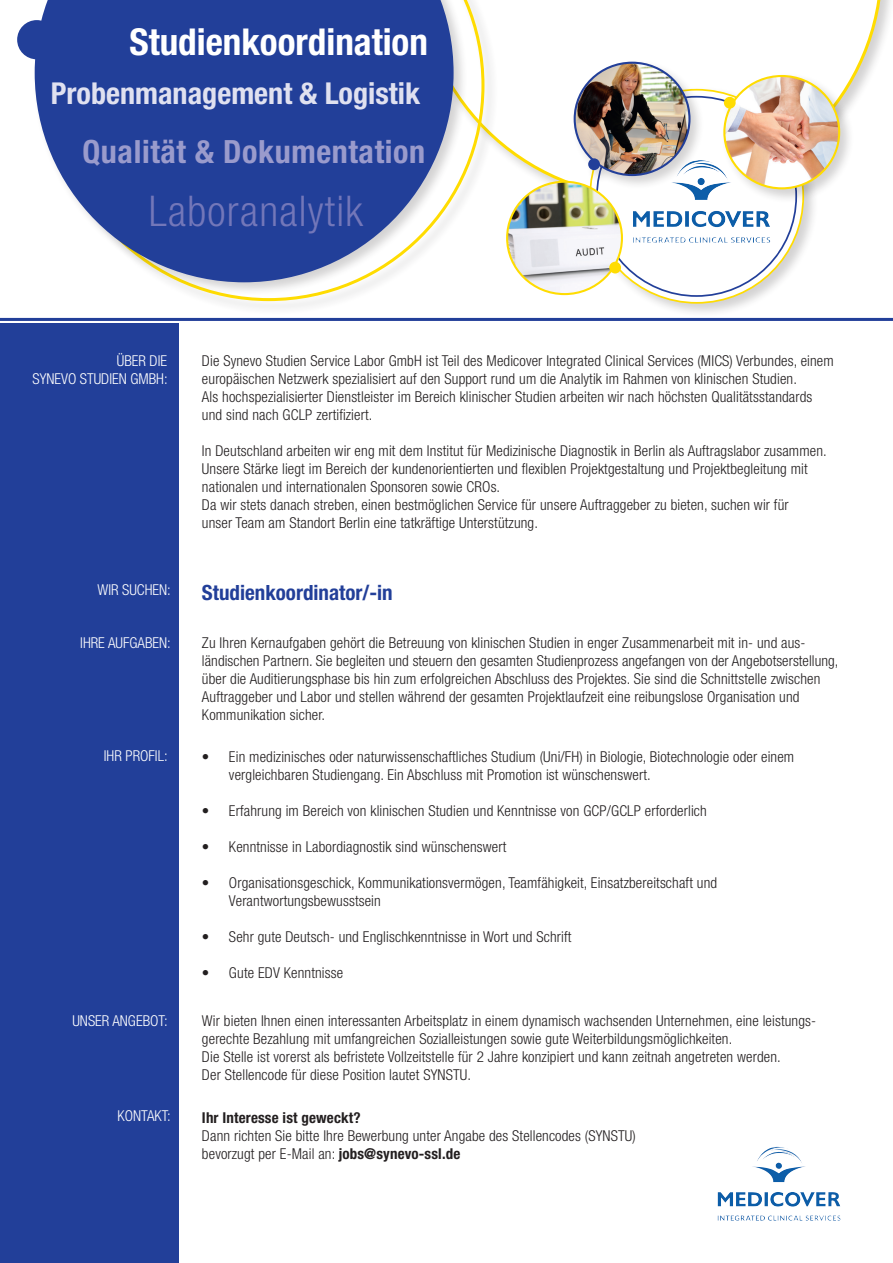
<style>
.page{position:relative;width:893px;height:1263px;background:#fff}
.page>*{position:absolute;margin:0;border:0;box-sizing:border-box;transform-origin:0 0}
.t1{font:300 condensed 42.45px "Helvetica Neue LT Std";letter-spacing:.03em;color:#7377b9}
.t2{font:700 condensed 37.05px "Helvetica Neue LT Std";color:#fff}
.t3{font:700 condensed 32.1px "Helvetica Neue LT Std";letter-spacing:.02em;color:#9a9bcc}
.t4{font:700 condensed 30.15px "Helvetica Neue LT Std";color:#e0e1f0}
.t5{font:700 condensed 21px "Helvetica Neue LT Std";color:#223f99}
.t6{font:300 condensed 15px/18px "Helvetica Neue LT Std";letter-spacing:.01em;color:#231f20}
.t7{font:300 condensed 15px/18px "Helvetica Neue LT Std";color:#fff;text-align:right}
.t8{font:700 condensed 15px "Helvetica Neue LT Std";letter-spacing:.01em;color:#231f20}
.s1{font-weight:700}
</style>
<div class="page">
<svg style="left:499px;top:0;width:384px;height:182px"></svg>
<div style="left:51px;top:0;width:448px;height:315px;background:#231f20;opacity:.2"></div>
<svg style="left:53px;top:0;width:431px;height:301px"></svg>
<div style="left:32px;top:0;width:436px;height:297px;background:#231f20;opacity:.2"></div>
<svg style="left:35px;top:0;width:419px;height:282px;fill:#223f99"></svg>
<div style="left:587px;top:86px;width:231px;height:232px;background:#231f20;opacity:.2"></div>
<svg style="left:590px;top:90px;width:213px;height:213px"></svg>
<div style="left:597px;top:97px;width:199px;height:199px;background:#fff;border-radius:50%"></div>
<svg style="left:736px;top:204px;width:71px;height:50px"></svg>
<div style="left:721px;top:73px;width:134px;height:131px;background:#231f20;opacity:.2"></div>
<img style="left:724px;top:76px;width:115px;height:112px">
<div style="left:723px;top:75px;width:117px;height:114px;border:2px solid #ffdc01;border-radius:50%"></div>
<div style="left:724px;top:97px;width:12px;height:12px;background:#ffdc01;border-radius:50%"></div>
<img style="left:508px;top:182px;width:114px;height:112px">
<div style="left:506px;top:181px;width:117px;height:114px;border:2px solid #ffdc01;border-radius:50%"></div>
<div style="left:609px;top:262px;width:12px;height:11px;background:#ffdc01;border-radius:50%"></div>
<div style="left:571px;top:59px;width:134px;height:131px;background:#231f20;opacity:.2"></div>
<img style="left:575px;top:63px;width:114px;height:111px">
<div style="left:574px;top:62px;width:116px;height:114px;border:2px solid #223f99;border-radius:50%"></div>
<div style="left:588px;top:158px;width:12px;height:12px;background:#223f99;border-radius:50%"></div>
<div style="left:17px;top:20px;width:39px;height:39px;background:#223f99;border-radius:50%"></div>
<hr style="left:0;top:318px;width:893px;height:3px;background:#223f99">
<img style="left:633px;top:160px;width:137px;height:69px">
<div style="left:0;top:323px;width:179px;height:940px;background:#223f99"></div>
<img style="left:718px;top:1146px;width:122px;height:61px">
<h2 class="t2" style="left:129px;top:19px;width:300px">Studienkoordination</h2>
<h3 class="t4" style="left:51px;top:75px;width:371px">Probenmanagement &amp; Logistik</h3>
<h3 class="t3" style="left:83px;top:132px;width:344px">Qualität &amp; Dokumentation</h3>
<h1 class="t1" style="left:149px;top:187px;width:215px">Laboranalytik</h1>
<p class="t7" style="left:32px;top:351px;width:137px">ÜBER DIE<br>SYNEVO STUDIEN GMBH:</p>
<p class="t7" style="left:98px;top:581px;width:75px">WIR SUCHEN:</p>
<p class="t7" style="left:80px;top:633px;width:92px">IHRE AUFGABEN:</p>
<p class="t7" style="left:104px;top:747px;width:65px">IHR PROFIL:</p>
<p class="t7" style="left:72px;top:1011px;width:97px">UNSER ANGEBOT:</p>
<p class="t7" style="left:118px;top:1107px;width:55px">KONTAKT:</p>
<p class="t6" style="left:202px;top:351px;width:633px">Die Synevo Studien Service Labor GmbH ist Teil des Medicover Integrated Clinical Services (MICS) Verbundes, einem europäischen Netzwerk spezialisiert auf den Support rund um die Analytik im Rahmen von klinischen Studien.<br>Als hochspezialisierter Dienstleister im Bereich klinischer Studien arbeiten wir nach höchsten Qualitätsstandards und sind nach GCLP zertifiziert.</p>
<p class="t6" style="left:202px;top:441px;width:626px">In Deutschland arbeiten wir eng mit dem Institut für Medizinische Diagnostik in Berlin als Auftragslabor zusammen.<br>Unsere Stärke liegt im Bereich der kundenorientierten und flexiblen Projektgestaltung und Projektbegleitung mit nationalen und internationalen Sponsoren sowie CROs.<br>Da wir stets danach streben, einen bestmöglichen Service für unsere Auftraggeber zu bieten, suchen wir für<br>unser Team am Standort Berlin eine tatkräftige Unterstützung.</p>
<h3 class="t5" style="left:202px;top:580px;width:192px">Studienkoordinator/-in</h3>
<p class="t6" style="left:202px;top:633px;width:638px">Zu Ihren Kernaufgaben gehört die Betreuung von klinischen Studien in enger Zusammenarbeit mit in- und aus&shy;ländischen Partnern. Sie begleiten und steuern den gesamten Studienprozess angefangen von der Angebotserstellung, über die Auditierungsphase bis hin zum erfolgreichen Abschluss des Projektes. Sie sind die Schnittstelle zwischen Auftraggeber und Labor und stellen während der gesamten Projektlaufzeit eine reibungslose Organisation und Kommunikation sicher.</p>
<p class="t6" style="left:229px;top:747px;width:567px;text-indent:-27px">• Ein medizinisches oder naturwissenschaftliches Studium (Uni/FH) in Biologie, Biotechnologie oder einem vergleichbaren Studiengang. Ein Abschluss mit Promotion ist wünschenswert.</p>
<p class="t6" style="left:202px;top:801px;width:506px">• Erfahrung im Bereich von klinischen Studien und Kenntnisse von GCP/GCLP erforderlich</p>
<p class="t6" style="left:202px;top:837px;width:306px">• Kenntnisse in Labordiagnostik sind wünschenswert</p>
<p class="t6" style="left:229px;top:873px;width:490px;text-indent:-27px">• Organisationsgeschick, Kommunikationsvermögen, Teamfähigkeit, Einsatzbereitschaft und<br>Verantwortungsbewusstsein</p>
<p class="t6" style="left:202px;top:927px;width:371px">• Sehr gute Deutsch- und Englischkenntnisse in Wort und Schrift</p>
<p class="t6" style="left:202px;top:963px;width:143px">• Gute EDV Kenntnisse</p>
<p class="t6" style="left:202px;top:1011px;width:616px">Wir bieten Ihnen einen interessanten Arbeitsplatz in einem dynamisch wachsenden Unternehmen, eine leistungs&shy;gerechte Bezahlung mit umfangreichen Sozialleistungen sowie gute Weiterbildungsmöglichkeiten.<br>Die Stelle ist vorerst als befristete Vollzeitstelle für 2 Jahre konzipiert und kann zeitnah angetreten werden.<br>Der Stellencode für diese Position lautet SYNSTU.</p>
<p class="t8" style="left:202px;top:1109px;width:160px">Ihr Interesse ist geweckt?</p>
<p class="t6" style="left:202px;top:1127px;width:435px">Dann richten Sie bitte Ihre Bewerbung unter Angabe des Stellencodes (SYNSTU) bevorzugt per E-Mail an: <span class="s1">jobs@synevo-ssl.de</span></p>
</div>
